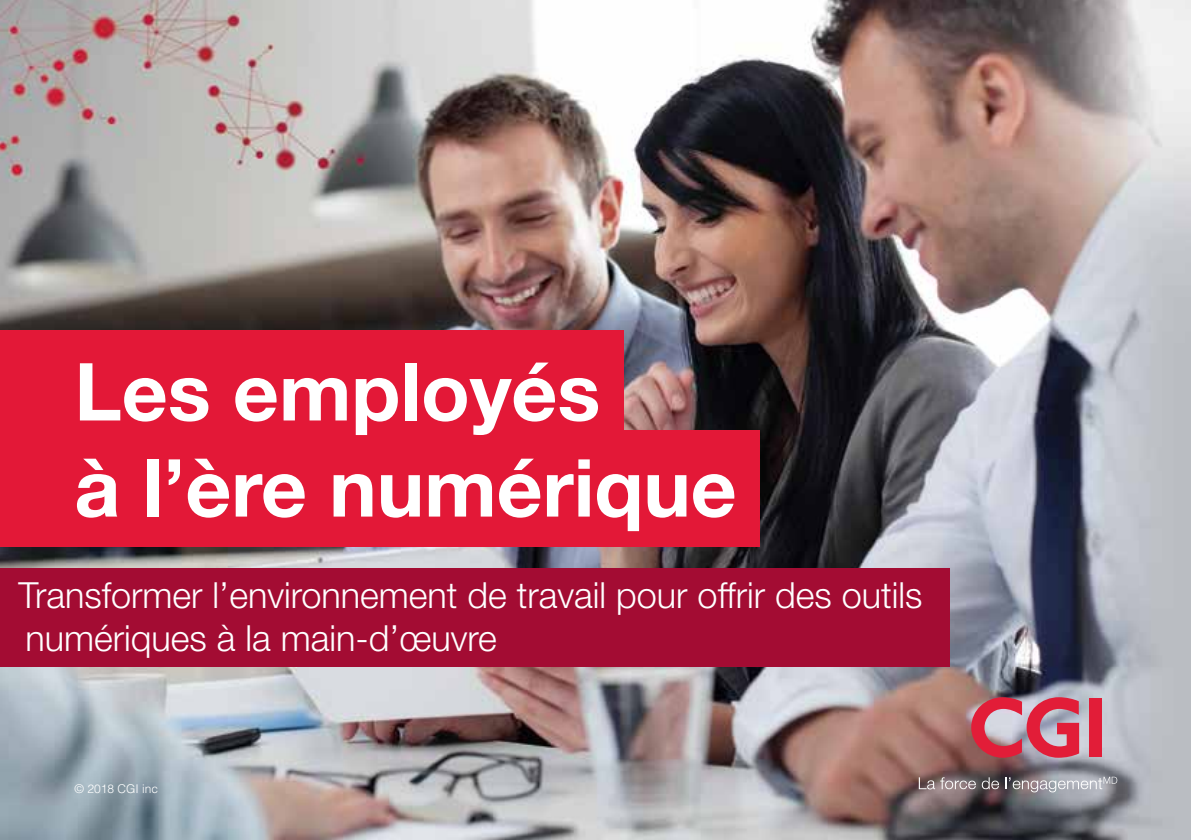
<style>
.page{position:relative;width:1191px;height:840px;background:#fff}
.page>*{position:absolute;margin:0;border:0;box-sizing:border-box;transform-origin:0 0}
.t1{font:700 80px/96px "Helvetica Neue LT Std";color:#fff}
.t2{font:300 36px/43.2px "Helvetica Neue LT Std";color:#fff}
.t3{font:300 12px "Helvetica";color:#fff}
</style>
<div class="page">
<img style="left:0;top:0;width:1191px;height:839px">
<div style="left:0;top:330px;width:624px;height:108px;background:#e31837"></div>
<div style="left:0;top:429px;width:760px;height:117px;background:#e31837"></div>
<div style="left:0;top:568px;width:949px;height:98px;background:#a30c33"></div>
<svg style="left:918px;top:776px;width:81px;height:13px"></svg>
<svg style="left:1005px;top:776px;width:112px;height:16px;background:#a6a4aa"></svg>
<svg style="left:971px;top:696px;width:108px;height:61px;background:#cb697b"></svg>
<div style="left:1088px;top:698px;width:13px;height:58px;background:#e21d38"></div>
<h1 class="t1" style="left:74px;top:342px;width:664px">Les employés<br>à l’ère numérique</h1>
<p class="t2" style="left:19px;top:572px;width:905px">Transformer l’environnement de travail pour offrir des outils numériques à la main-d’œuvre</p>
<p class="t3" style="left:75px;top:780px;width:85px">© 2018 CGI inc</p>
</div>
